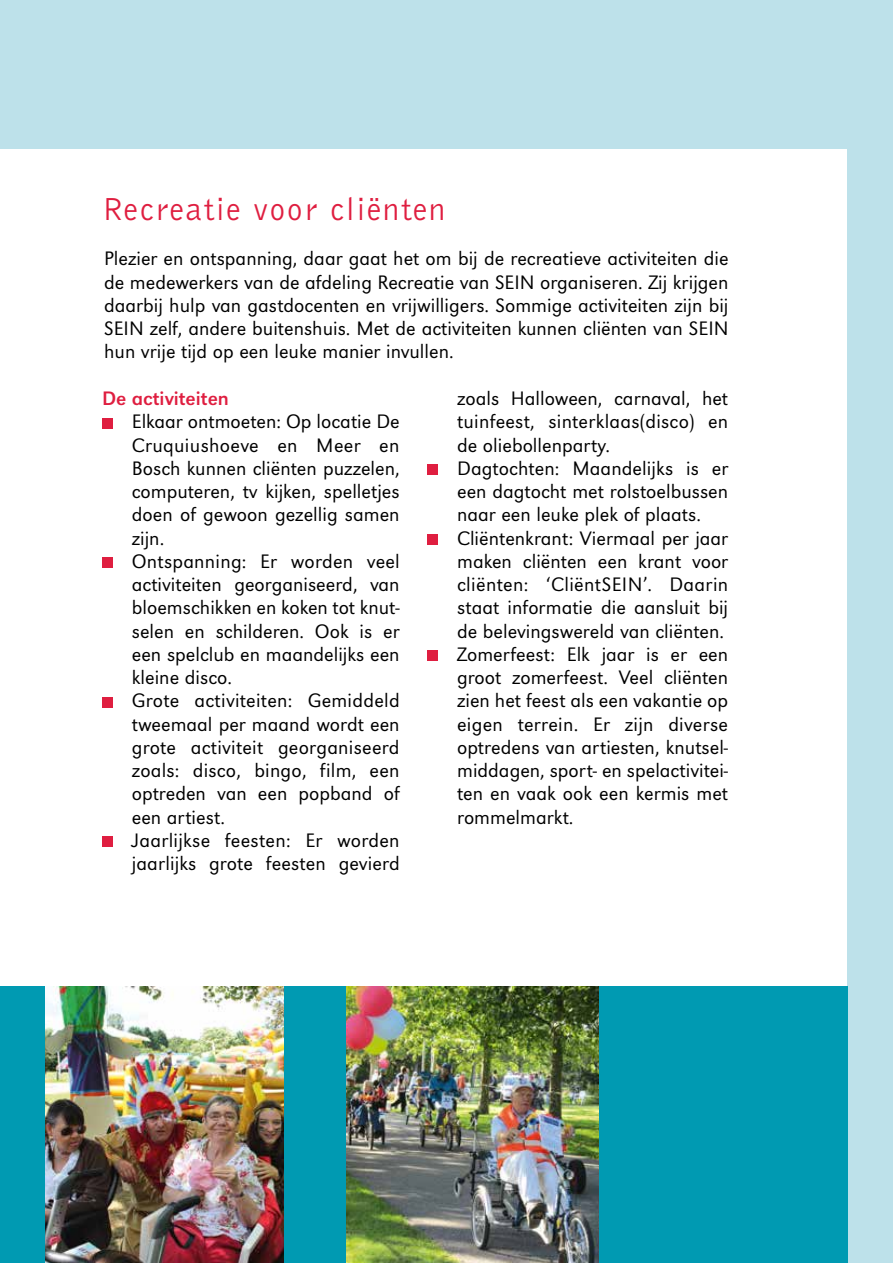
<style>
.page{position:relative;width:893px;height:1263px;background:#fff}
.page>*{position:absolute;margin:0;border:0;box-sizing:border-box;transform-origin:0 0}
.t1{font:33px "Bell Gothic BT";letter-spacing:.04em;color:#df1e40}
.t2{font:300 20.25px/23.2px "URW Grotesk T";color:#000}
.t3{font:20.25px "URW Grotesk T";color:#df1e40}
</style>
<div class="page">
<div style="left:848px;top:0;width:45px;height:1263px;background:#bde1ea"></div>
<div style="left:0;top:0;width:893px;height:148px;background:#bde1ea"></div>
<div style="left:0;top:986px;width:848px;height:277px;background:#009ab2"></div>
<img style="left:45px;top:986px;width:239px;height:277px">
<img style="left:346px;top:986px;width:253px;height:277px">
<div style="left:102px;top:418px;width:10px;height:10px;background:#df1e40"></div>
<div style="left:102px;top:557px;width:10px;height:11px;background:#df1e40"></div>
<div style="left:102px;top:697px;width:10px;height:10px;background:#df1e40"></div>
<div style="left:102px;top:836px;width:10px;height:11px;background:#df1e40"></div>
<div style="left:427px;top:464px;width:11px;height:11px;background:#df1e40"></div>
<div style="left:427px;top:534px;width:11px;height:10px;background:#df1e40"></div>
<div style="left:427px;top:650px;width:11px;height:11px;background:#df1e40"></div>
<h1 class="t1" style="left:102px;top:189px;width:345px">Recreatie voor cliënten</h1>
<p class="t2" style="left:104px;top:247px;width:626px;text-align:justify">Plezier en ontspanning, daar gaat het om bij de recreatieve activiteiten die de medewerkers van de afdeling Recreatie van SEIN organiseren. Zij krijgen daarbij hulp van gastdocenten en vrijwilligers. Sommige activiteiten zijn bij SEIN zelf, andere buitenshuis. Met de activiteiten kunnen cliënten van SEIN hun vrije tijd op een leuke manier invullen.</p>
<p class="t3" style="left:102px;top:387px;width:128px">De activiteiten</p>
<p class="t2" style="left:132px;top:410px;width:269px">Elkaar ontmoeten: Op locatie De<br>Cruquiushoeve en Meer en<br>Bosch kunnen cliënten puzzelen, computeren, tv kijken, spelletjes doen of gewoon gezellig samen zijn.<br>Ontspanning: Er worden veel activiteiten georganiseerd, van bloemschikken en koken tot knut&shy;selen en schilderen. Ook is er een spelclub en maandelijks een kleine disco.<br>Grote activiteiten: Gemiddeld tweemaal per maand wordt een grote activiteit georganiseerd zoals: disco, bingo, film, een optreden van een popband of een artiest.<br>Jaarlijkse feesten: Er worden jaarlijks grote feesten gevierd</p>
<p class="t2" style="left:457px;top:387px;width:273px">zoals Halloween, carnaval, het tuinfeest, sinterklaas(disco) en de oliebollenparty.<br>Dagtochten: Maandelijks is er een dagtocht met rolstoelbussen naar een leuke plek of plaats.<br>Cliëntenkrant: Viermaal per jaar maken cliënten een krant voor cliënten: ‘CliëntSEIN’. Daarin staat informatie die aansluit bij de belevingswereld van cliënten.<br>Zomerfeest: Elk jaar is er een groot zomerfeest. Veel cliënten zien het feest als een vakantie op eigen terrein. Er zijn diverse optredens van artiesten, knutsel&shy;middagen, sport- en spelactivitei&shy;ten en vaak ook een kermis met rommelmarkt.</p>
</div>
